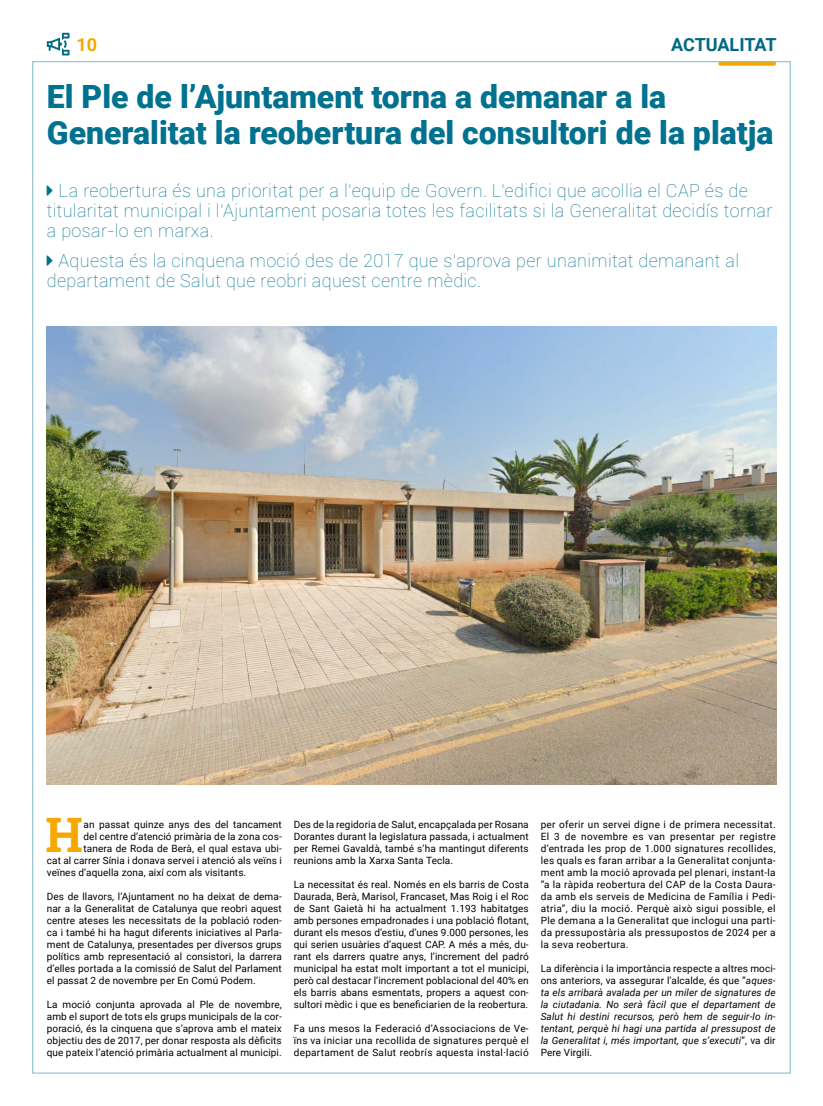
<style>
.page{position:relative;width:823px;height:1106px;background:#fff}
.page>*{position:absolute;margin:0;border:0;box-sizing:border-box;transform-origin:0 0}
._1º_parrafo_TEXTO_CORRIDO{font:700 48px "Roboto Slab";color:#f6a800}
.TITULO{font:900 32px/36px "Roboto";color:#007290}
.SUBTITULO{font:100 18px/20px "Roboto";letter-spacing:.02em;color:#007290}
.t1{font:700 18px "Roboto";letter-spacing:-.01em;color:#006983}
.t2{font:700 18px "Roboto";color:#f6a800}
.TEXTO_CORRIDO{font:10px/12px "Roboto";letter-spacing:.01em;color:#000;text-align:justify}
.TEXTO_CORRIDO-2{font:italic 10px/12px "Roboto";letter-spacing:.01em;color:#000;text-align:justify}
._1º_parrafo_TEXTO_CORRIDO-2{font:10px "Roboto";letter-spacing:.01em;color:#000}
.s1{font-style:normal}
</style>
<div class="page">
<svg style="left:719px;top:64px;width:54px;height:2px"></svg>
<svg style="left:47px;top:33px;width:22px;height:22px"></svg>
<img style="left:47px;top:326px;width:728px;height:458px">
<h3 class="t2" style="left:77px;top:32px;width:22px">10</h3>
<h3 class="t1" style="left:670px;top:32px;width:107px">ACTUALITAT</h3>
<p class="TITULO" style="left:47px;top:77px;width:727px">El Ple de l’Ajuntament torna a demanar a la<br>Generalitat la reobertura del consultori de la platja</p>
<p class="SUBTITULO" style="left:47px;top:180px;width:726px;text-indent:12px">La reobertura és una prioritat per a l’equip de Govern. L’edifici que acollia el CAP és de titularitat municipal i l’Ajuntament posaria totes les facilitats si la Generalitat decidís tornar a posar-lo en marxa.</p>
<p class="SUBTITULO" style="left:47px;top:250px;width:693px;text-indent:12px">Aquesta és la cinquena moció des de 2017 que s’aprova per unanimitat demanant al departament de Salut que reobri aquest centre mèdic.</p>
<p class="_1º_parrafo_TEXTO_CORRIDO" style="left:45px;top:802px;width:39px">H</p>
<p class="_1º_parrafo_TEXTO_CORRIDO-2" style="left:83px;top:817px;width:200px">an passat quinze anys des del tancament</p>
<p class="_1º_parrafo_TEXTO_CORRIDO-2" style="left:83px;top:829px;width:200px">del centre d’atenció primària de la zona cos-</p>
<p class="_1º_parrafo_TEXTO_CORRIDO-2" style="left:83px;top:841px;width:200px">tanera de Roda de Berà, el qual estava ubi-</p>
<p class="_1º_parrafo_TEXTO_CORRIDO-2" style="left:47px;top:853px;width:236px">cat al carrer Sínia i donava servei i atenció als veïns i</p>
<p class="_1º_parrafo_TEXTO_CORRIDO-2" style="left:47px;top:865px;width:201px">veïnes d’aquella zona, així com als visitants.</p>
<p class="TEXTO_CORRIDO" style="left:47px;top:890px;width:236px">Des de llavors, l’Ajuntament no ha deixat de dema&shy;nar a la Generalitat de Catalunya que reobri aquest centre ateses les necessitats de la població roden&shy;ca i també hi ha hagut diferents iniciatives al Parla&shy;ment de Catalunya, presentades per diversos grups polítics amb representació al consistori, la darrera d’elles portada a la comissió de Salut del Parlament el passat 2 de novembre per En Comú Podem.</p>
<p class="TEXTO_CORRIDO" style="left:47px;top:998px;width:236px">La moció conjunta aprovada al Ple de novembre, amb el suport de tots els grups municipals de la cor&shy;poració, és la cinquena que s’aprova amb el mateix objectiu des de 2017, per donar resposta als dèficits que pateix l’atenció primària actualment al municipi.</p>
<p class="TEXTO_CORRIDO" style="left:293px;top:818px;width:236px">Des de la regidoria de Salut, encapçalada per Rosana Dorantes durant la legislatura passada, i actualment per Remei Gavaldà, també s’ha mantingut diferents reunions amb la Xarxa Santa Tecla.</p>
<p class="TEXTO_CORRIDO" style="left:293px;top:878px;width:236px">La necessitat és real. Només en els barris de Costa Daurada, Berà, Marisol, Francaset, Mas Roig i el Roc de Sant Gaietà hi ha actualment 1.193 habitatges amb persones empadronades i una població flotant, durant els mesos d’estiu, d’unes 9.000 persones, les qui serien usuàries d’aquest CAP. A més a més, du&shy;rant els darrers quatre anys, l’increment del padró municipal ha estat molt important a tot el municipi, però cal destacar l’increment poblacional del 40% en els barris abans esmentats, propers a aquest con&shy;sultori mèdic i que es beneficiarien de la reobertura.</p>
<p class="TEXTO_CORRIDO" style="left:293px;top:1022px;width:236px">Fa uns mesos la Federació d’Associacions de Ve&shy;ïns va iniciar una recollida de signatures perquè el departament de Salut reobrís aquesta instal·lació</p>
<p class="TEXTO_CORRIDO" style="left:540px;top:818px;width:236px">per oferir un servei digne i de primera necessitat.<br>El 3 de novembre es van presentar per registre d’entrada les prop de 1.000 signatures recollides, les quals es faran arribar a la Generalitat conjunta&shy;ment amb la moció aprovada pel plenari, instant-la “a la ràpida reobertura del CAP de la Costa Daura&shy;da amb els serveis de Medicina de Família i Pedi&shy;atria”, diu la moció. Perquè això sigui possible, el Ple demana a la Generalitat que inclogui una parti&shy;da pressupostària als pressupostos de 2024 per a la seva reobertura.</p>
<p class="TEXTO_CORRIDO-2" style="left:540px;top:962px;width:236px"><span class="s1">La diferència i la importància respecte a altres moci&shy;ons anteriors, va assegurar l’alcalde, és que “</span>aques&shy;ta els arribarà avalada per un miler de signatures de la ciutadania. No serà fàcil que el departament de Salut hi destini recursos, però hem de seguir-lo in&shy;tentant, perquè hi hagi una partida al pressupost de la Generalitat i, més important, que s’executi<span class="s1">”, va dir Pere Virgili.</span></p>
</div>
